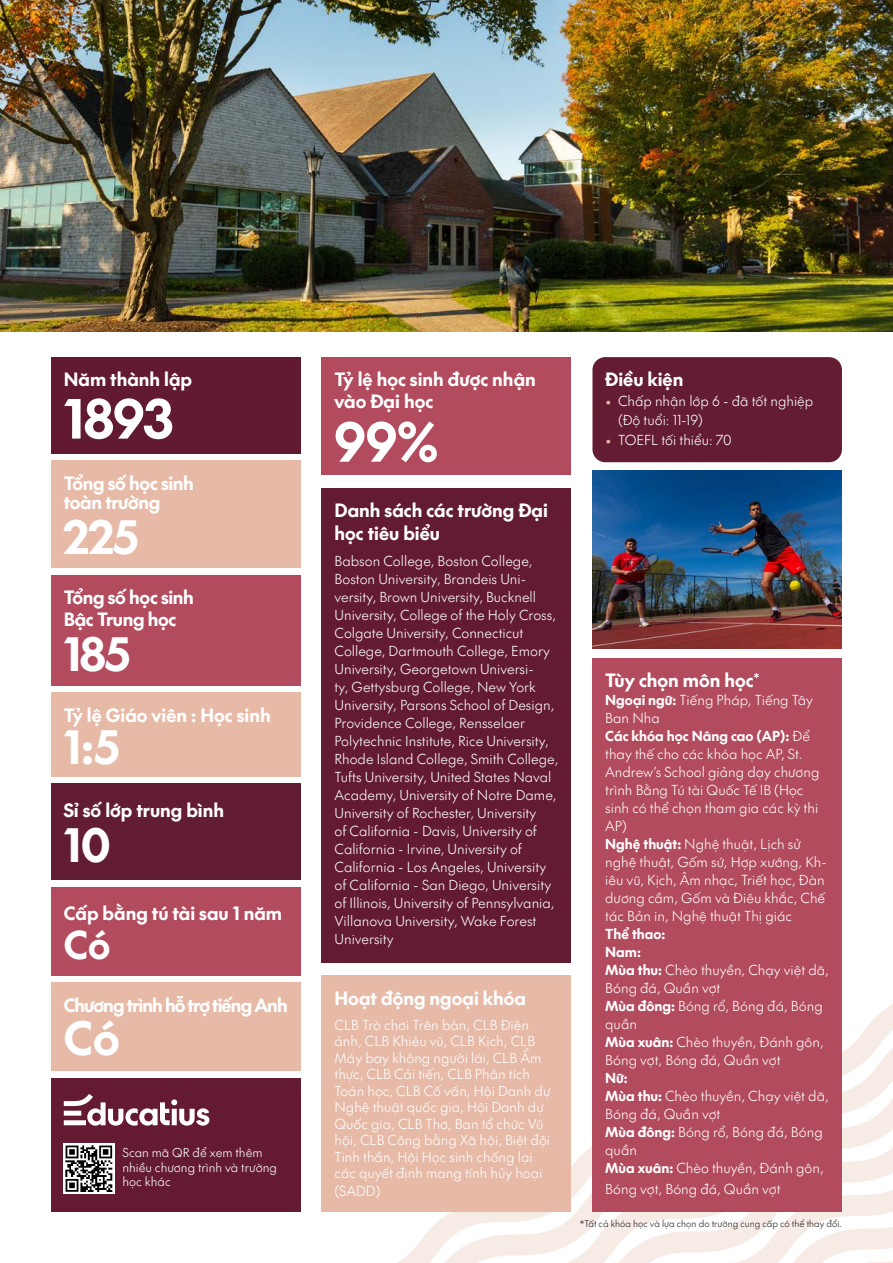
<style>
.page{position:relative;width:893px;height:1263px;background:#fff}
.page>*{position:absolute;margin:0;border:0;box-sizing:border-box;transform-origin:0 0}
.t1{font:52.5px "SVN The Future Bold";letter-spacing:-.005em;color:#fff}
.t2{font:45px "SVN The Future Bold";letter-spacing:.005em;color:#fff}
.t3{font:37.5px "SVN The Future Bold";color:#fff}
.t4{font:18px/22.5px "SVN The Future Bold";color:#fff}
.t5{font:18px "SVN The Future Bold";letter-spacing:-.02em;color:#fff}
.t6{font:18px "SVN The Future Bold";letter-spacing:-.05em;color:#fff}
.t7{font:13.5px/18px "SVN The Future Light";color:#fff}
.t8{font:13.5px "SVN The Future Bold";color:#fff}
.t9{font:12px/14.4px "SVN The Future Light";color:#fff}
.Student_options{font:9px "SVN The Future Light";color:#231f20}
.s1{font-family:"The Future";font-weight:300;color:#e6baa8}
.s2{font-family:"SVN The Future Bold"}
</style>
<div class="page">
<svg style="left:397px;top:1004px;width:496px;height:259px"></svg>
<div style="left:592px;top:357px;width:250px;height:105px;background:#631c31;border-radius:13px"></div>
<div style="left:592px;top:658px;width:250px;height:554px;background:#b24b5e"></div>
<div style="left:322px;top:488px;width:249px;height:474px;background:#621b31"></div>
<div style="left:322px;top:357px;width:249px;height:118px;background:#b14b5d"></div>
<div style="left:322px;top:976px;width:249px;height:236px;background:#e6baa7"></div>
<div style="left:51px;top:575px;width:249px;height:111px;background:#b24b5e"></div>
<div style="left:51px;top:693px;width:249px;height:84px;background:#e6baa7"></div>
<div style="left:51px;top:784px;width:249px;height:96px;background:#631d32"></div>
<div style="left:51px;top:357px;width:249px;height:97px;background:#621a31"></div>
<div style="left:51px;top:887px;width:249px;height:89px;background:#b24b5e"></div>
<div style="left:51px;top:983px;width:249px;height:88px;background:#e6baa7"></div>
<div style="left:51px;top:1078px;width:249px;height:134px;background:#641a31"></div>
<img style="left:64px;top:1143px;width:51px;height:50px">
<svg style="left:64px;top:1094px;width:145px;height:32px"></svg>
<div style="left:51px;top:461px;width:249px;height:107px;background:#e6baa7"></div>
<img style="left:592px;top:470px;width:250px;height:179px">
<img style="left:0;top:0;width:893px;height:332px">
<p class="t4" style="left:64px;top:367px;width:130px">Năm thành lập</p>
<p class="t1" style="left:64px;top:376px;width:111px">1893</p>
<p class="t5" style="left:64px;top:468px;width:132px">Tổng số học sinh</p>
<p class="t5" style="left:64px;top:488px;width:98px">toàn trường</p>
<p class="t2" style="left:64px;top:501px;width:76px">225</p>
<p class="t5" style="left:64px;top:583px;width:132px">Tổng số học sinh</p>
<p class="t5" style="left:64px;top:605px;width:114px">Bậc Trung học</p>
<p class="t2" style="left:64px;top:618px;width:67px">185</p>
<p class="t4" style="left:64px;top:702px;width:208px">Tỷ lệ Giáo viên : Học sinh</p>
<p class="t2" style="left:64px;top:710px;width:57px">1:5</p>
<p class="t4" style="left:64px;top:797px;width:162px">Sỉ số lớp trung bình</p>
<p class="t2" style="left:64px;top:808px;width:48px">10</p>
<p class="t4" style="left:64px;top:901px;width:220px">Cấp bằng tú tài sau 1 năm</p>
<p class="t3" style="left:64px;top:915px;width:48px">Có</p>
<p class="t6" style="left:64px;top:990px;width:225px">Chương trình hỗ trợ tiếng Anh</p>
<p class="t2" style="left:64px;top:1002px;width:57px">Có</p>
<p class="t9" style="left:122px;top:1145px;width:156px">Scan mã QR để xem thêm nhiều chương trình và trường học khác</p>
<p class="t4" style="left:334px;top:367px;width:203px;line-height:21.6px">Tỷ lệ học sinh được nhận vào Đại học</p>
<p class="t1" style="left:334px;top:400px;width:105px">99%</p>
<p class="t4" style="left:334px;top:498px;width:215px">Danh sách các trường Đại học tiêu biểu</p>
<p class="t7" style="left:334px;top:551px;width:225px">Babson College, Boston College, Boston University, Brandeis Uni&shy;versity, Brown University, Bucknell University, College of the Holy Cross, Colgate University, Connecticut College, Dartmouth College, Emory University, Georgetown Universi-<br>ty, Gettysburg College, New York University, Parsons School of Design, Providence College, Rensselaer Polytechnic Institute, Rice University, Rhode Island College, Smith College, Tufts University, United States Naval Academy, University of Notre Dame, University of Rochester, University<br>of California - Davis, University of California - Irvine, University of California - Los Angeles, University of California - San Diego, University of Illinois, University of Pennsylvania, Villanova University, Wake Forest University</p>
<p class="t4" style="left:334px;top:985px;width:193px">Hoạt động ngoại khóa</p>
<p class="t7" style="left:334px;top:1015px;width:217px;line-height:16.5px">CLB Trò chơi Trên bàn, CLB Điện ảnh, CLB Khiêu vũ, CLB Kịch, CLB<br>Máy bay không người lái, CLB Ẩm thực, CLB Cải tiến, CLB Phân tích<br>Toán học, CLB Cố vấn, Hội Danh dự<br>Nghệ thuật quốc gia, Hội Danh dự<br>Quốc gia, CLB Thơ, Ban tổ chức Vũ hội, CLB Công bằng Xã hội, Biệt đội<br>Tinh thần, Hội Học sinh chống lại các quyết định mang tính hủy hoại</p>
<p class="t7" style="left:334px;top:1181px;width:47px">(SADD)</p>
<p class="t4" style="left:605px;top:367px;width:80px">Điều kiện</p>
<p class="t7" style="left:618px;top:390px;width:197px;line-height:19.5px;text-indent:-13px"><span class="s1">•</span> Chấp nhận lớp 6 - đã tốt nghiệp (Độ tuổi: 11-19)</p>
<p class="t7" style="left:605px;top:430px;width:128px"><span class="s1">•</span> TOEFL tối thiểu: 70</p>
<p class="t4" style="left:605px;top:667px;width:156px">Tùy chọn môn học<sup>*</sup></p>
<p class="t7" style="left:605px;top:690px;width:209px"><span class="s2">Ngoại ngữ:</span> Tiếng Pháp, Tiếng Tây<br>Ban Nha</p>
<p class="t7" style="left:605px;top:726px;width:216px"><span class="s2">Các khóa học Nâng cao (AP):</span> Để thay thế cho các khóa học AP, St.<br>Andrew’s School giảng dạy chương trình Bằng Tú tài Quốc Tế IB (Học sinh có thể chọn tham gia các kỳ thi<br>AP)</p>
<p class="t7" style="left:605px;top:834px;width:223px"><span class="s2">Nghệ thuật:</span> Nghệ thuật, Lịch sử nghệ thuật, Gốm sứ, Hợp xướng, Kh&shy;iêu vũ, Kịch, Âm nhạc, Triết học, Đàn dương cầm, Gốm và Điêu khắc, Chế tác Bản in, Nghệ thuật Thị giác</p>
<p class="t8" style="left:605px;top:923px;width:62px">Thể thao:</p>
<p class="t8" style="left:605px;top:941px;width:37px">Nam:</p>
<p class="t7" style="left:605px;top:960px;width:225px"><span class="s2">Mùa thu:</span> Chèo thuyền, Chạy việt dã,<br>Bóng đá, Quần vợt</p>
<p class="t7" style="left:605px;top:996px;width:219px"><span class="s2">Mùa đông:</span> Bóng rổ, Bóng đá, Bóng quần</p>
<p class="t7" style="left:605px;top:1032px;width:220px"><span class="s2">Mùa xuân:</span> Chèo thuyền, Đánh gôn,<br>Bóng vợt, Bóng đá, Quần vợt</p>
<p class="t8" style="left:605px;top:1067px;width:24px">Nữ:</p>
<p class="t7" style="left:605px;top:1086px;width:225px"><span class="s2">Mùa thu:</span> Chèo thuyền, Chạy việt dã,<br>Bóng đá, Quần vợt</p>
<p class="t7" style="left:605px;top:1122px;width:219px"><span class="s2">Mùa đông:</span> Bóng rổ, Bóng đá, Bóng quần</p>
<p class="t7" style="left:605px;top:1156px;width:220px;line-height:21px"><span class="s2">Mùa xuân:</span> Chèo thuyền, Đánh gôn,<br>Bóng vợt, Bóng đá, Quần vợt</p>
<p class="Student_options" style="left:580px;top:1217px;width:264px">*Tất cả khóa học và lựa chọn do trường cung cấp có thể thay đổi.</p>
</div>
